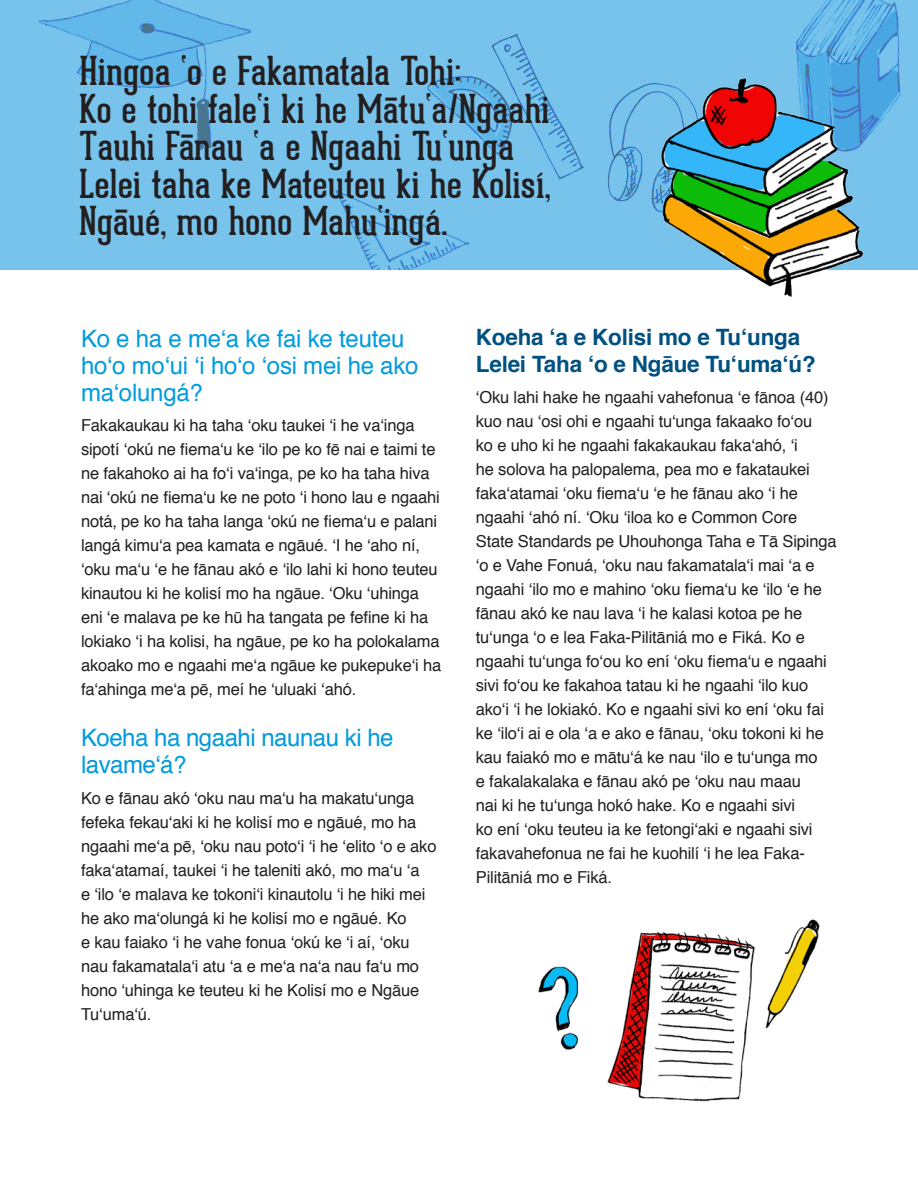
<style>
.page{position:relative;width:918px;height:1188px;background:#fff}
.page>*{position:absolute;margin:0;border:0;box-sizing:border-box;transform-origin:0 0}
.t1{font:39px/37.5px "Geared Slab";letter-spacing:.01em;color:#231f20}
.t2{font:24px/27px "Helvetica";letter-spacing:-.01em;color:#009bde}
.t3{font:700 22.5px/27px "Helvetica";letter-spacing:-.01em;color:#005182}
.t4{font:16.5px/24px "Helvetica";letter-spacing:-.01em;color:#231f20}
</style>
<div class="page">
<div style="left:0;top:0;width:918px;height:270px;background:#78c3ec"></div>
<img style="left:38px;top:0;width:213px;height:151px">
<img style="left:795px;top:0;width:107px;height:112px">
<img style="left:335px;top:190px;width:135px;height:80px">
<img style="left:405px;top:34px;width:228px;height:191px">
<img style="left:633px;top:50px;width:255px;height:247px">
<img style="left:607px;top:919px;width:213px;height:183px">
<img style="left:538px;top:966px;width:41px;height:84px">
<p class="t1" style="left:80px;top:53px;width:383px">Hingoa ‘o e Fakamatala Tohi:</p>
<p class="t1" style="left:80px;top:90px;width:473px">Ko e tohi fale‘i ki he Ma–tu‘a/Ngaahi<br>Tauhi Fa–nau ‘a e Ngaahi Tu‘unga<br>Lelei taha ke Mateuteu ki he Kolisí,<br>Nga–ué, mo hono Mahu‘ingá.</p>
<p class="t2" style="left:81px;top:325px;width:339px">Ko e ha e me‘a ke fai ke teuteu ho‘o mo‘ui ‘i ho‘o ‘osi mei he ako ma‘olungá?</p>
<p class="t4" style="left:81px;top:414px;width:362px">Fakakaukau ki ha taha ‘oku taukei ‘i he va‘inga sipotí ‘okú ne fiema‘u ke ‘ilo pe ko fē nai e taimi te ne fakahoko ai ha fo‘i va‘inga, pe ko ha taha hiva nai ‘okú ne fiema‘u ke ne poto ‘i hono lau e ngaahi notá, pe ko ha taha langa ‘okú ne fiema‘u e palani langá kimu‘a pea kamata e ngāué. ‘I he ‘aho ní, ‘oku ma‘u ‘e he fānau akó e ‘ilo lahi ki hono teuteu kinautou ki he kolisí mo ha ngāue. ‘Oku ‘uhinga eni ‘e malava pe ke hū ha tangata pe fefine ki ha lokiako ‘i ha kolisi, ha ngāue, pe ko ha polokalama akoako mo e ngaahi me‘a ngāue ke pukepuke‘i ha fa‘ahinga me‘a pē, meí he ‘uluaki ‘ahó.</p>
<p class="t2" style="left:81px;top:725px;width:314px">Koeha ha ngaahi naunau ki he lavame‘á?</p>
<p class="t4" style="left:81px;top:787px;width:357px">Ko e fānau akó ‘oku nau ma‘u ha makatu‘unga fefeka fekau‘aki ki he kolisí mo e ngāué, mo ha ngaahi me‘a pē, ‘oku nau poto‘i ‘i he ‘elito ‘o e ako faka‘atamaí, taukei ‘i he taleniti akó, mo ma‘u ‘a<br>e ‘ilo ‘e malava ke tokoni‘i kinautolu ‘i he hiki mei he ako ma‘olungá ki he kolisí mo e ngāué. Ko<br>e kau faiako ‘i he vahe fonua ‘okú ke ‘i aí, ‘oku nau fakamatala‘i atu ‘a e me‘a na‘a nau fa‘u mo hono ‘uhinga ke teuteu ki he Kolisí mo e Ngāue Tu‘uma‘ú.</p>
<p class="t3" style="left:476px;top:324px;width:342px">Koeha ‘a e Kolisi mo e Tu‘unga<br>Lelei Taha ‘o e Ngāue Tu‘uma‘ú?</p>
<p class="t4" style="left:476px;top:386px;width:362px">‘Oku lahi hake he ngaahi vahefonua ‘e fānoa (40) kuo nau ‘osi ohi e ngaahi tu‘unga fakaako fo‘ou<br>ko e uho ki he ngaahi fakakaukau faka‘ahó, ‘i<br>he solova ha palopalema, pea mo e fakataukei faka‘atamai ‘oku fiema‘u ‘e he fānau ako ‘i he ngaahi ‘ahó ní. ‘Oku ‘iloa ko e Common Core State Standards pe Uhouhonga Taha e Tā Sipinga ‘o e Vahe Fonuá, ‘oku nau fakamatala‘i mai ‘a e ngaahi ‘ilo mo e mahino ‘oku fiema‘u ke ‘ilo ‘e he fānau akó ke nau lava ‘i he kalasi kotoa pe he tu‘unga ‘o e lea Faka-Pilitāniá mo e Fiká. Ko e ngaahi tu‘unga fo‘ou ko ení ‘oku fiema‘u e ngaahi sivi fo‘ou ke fakahoa tatau ki he ngaahi ‘ilo kuo ako‘i ‘i he lokiakó. Ko e ngaahi sivi ko ení ‘oku fai ke ‘ilo‘i ai e ola ‘a e ako e fānau, ‘oku tokoni ki he kau faiakó mo e mātu‘á ke nau ‘ilo e tu‘unga mo<br>e fakalakalaka e fānau akó pe ‘oku nau maau<br>nai ki he tu‘unga hokó hake. Ko e ngaahi sivi<br>ko ení ‘oku teuteu ia ke fetongi‘aki e ngaahi sivi fakavahefonua ne fai he kuohilí ‘i he lea Faka-Pilitāniá mo e Fiká.</p>
</div>
